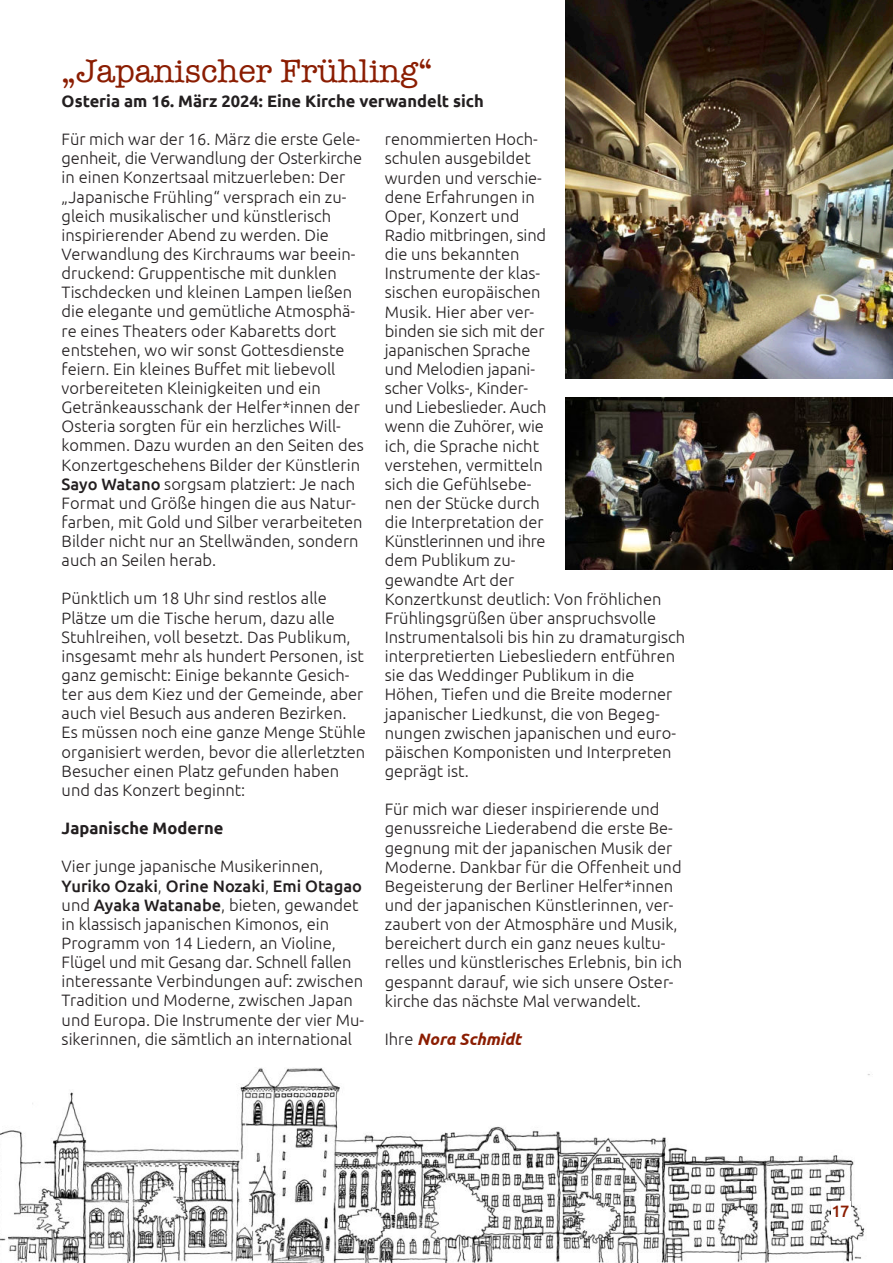
<style>
.page{position:relative;width:893px;height:1263px;background:#fff}
.page>*{position:absolute;margin:0;border:0;box-sizing:border-box;transform-origin:0 0}
.t1{font:33px "American Typewriter";color:#8b1d02}
.t2{font:300 16.5px/19.2px "Ubuntu";color:#231f20}
.t3{font:700 16.5px "Ubuntu";color:#231f20}
.t4{font:italic 700 16.5px "Ubuntu";color:#8b1d02}
.t5{font:500 16.5px "Ubuntu";color:#8b1d02}
.s1{font-weight:500}
.s2{font-weight:300;font-style:normal;color:#231f20}
</style>
<div class="page">
<img style="left:0;top:1068px;width:870px;height:195px">
<div style="left:831px;top:1201px;width:19px;height:19px;background:#fff"></div>
<img style="left:566px;top:0;width:327px;height:378px">
<img style="left:566px;top:398px;width:327px;height:172px">
<h1 class="t1" style="left:62px;top:59px;width:373px">„Japanischer Frühling“</h1>
<p class="t3" style="left:62px;top:94px;width:424px">Osteria am 16. März 2024: Eine Kirche verwandelt sich</p>
<p class="t2" style="left:62px;top:129px;width:304px">Für mich war der 16. März die erste Gele&shy;genheit, die Verwandlung der Osterkirche in einen Konzertsaal mitzuerleben: Der „Japanische Frühling“ versprach ein zu&shy;gleich musikalischer und künstlerisch<br>ins pirierender Abend zu werden. Die Verwandlung des Kirchraums war beein&shy;druckend: Gruppentische mit dunklen Tischdecken und kleinen Lampen ließen die elegante und gemütliche Atmosphä&shy;re eines Theaters oder Kabaretts dort entstehen, wo wir sonst Gottesdienste feiern. Ein kleines Bu昀昀et mit liebevoll vorbereiteten Kleinigkeiten und ein Getränkeausschank der Helfer*innen der Osteria sorgten für ein herzliches Will&shy;kommen. Dazu wurden an den Seiten des Konzertgeschehens Bilder der Künstlerin <span class="s1">Sayo Watano</span> sorgsam platziert: Je nach Format und Größe hingen die aus Natur&shy;farben, mit Gold und Silber verarbeiteten Bilder nicht nur an Stellwänden, sondern auch an Seilen herab.</p>
<p class="t2" style="left:62px;top:590px;width:306px">Pünktlich um 18 Uhr sind restlos alle Plätze um die Tische herum, dazu alle Stuhlreihen, voll besetzt. Das Publikum, insgesamt mehr als hundert Personen, ist ganz gemischt: Einige bekannte Gesich&shy;ter aus dem Kiez und der Gemeinde, aber auch viel Besuch aus anderen Bezirken.<br>Es müssen noch eine ganze Menge Stühle organisiert werden, bevor die allerletzten Besucher einen Platz gefunden haben und das Konzert beginnt:</p>
<p class="t3" style="left:62px;top:821px;width:163px">Japanische Moderne</p>
<p class="t2" style="left:62px;top:858px;width:304px">Vier junge japanische Musikerinnen, <span class="s1">Yuriko Ozaki</span>, <span class="s1">Orine Nozaki</span>, <span class="s1">Emi Otagao </span>und <span class="s1">Ayaka Watanabe</span>, bieten, gewandet in klassisch japanischen Kimonos, ein<br>Pro gramm von 14 Liedern, an Violine, Flügel und mit Gesang dar. Schnell fallen interessante Verbindungen auf: zwischen Tradition und Moderne, zwischen Japan und Europa. Die Instrumente der vier Mu&shy;sikerinnen, die sämtlich an inter national</p>
<p class="t2" style="left:385px;top:131px;width:302px">renommierten Hoch-<br>schulen ausgebildet<br>wurden und verschie-<br>dene Erfahrungen in<br>Oper, Konzert und<br>Radio mitbringen, sind<br>die uns bekannten<br>Instrumente der klas-<br>sischen europäischen<br>Musik. Hier aber ver-<br>binden sie sich mit der<br>japa ni schen Sprache<br>und Melodien japani-<br>scher Volks-, Kinder-<br>und Liebeslieder. Auch<br>wenn die Zuhörer, wie<br>ich, die Sprache nicht<br>verstehen, vermitteln<br>sich die Gefühlsebe-<br>nen der Stücke durch<br>die Interpretation der<br>Künstlerinnen und ihre<br>dem Publikum zu-<br>ge wandte Art der<br>Konzert kunst deutlich: Von fröhlichen<br>Frühlingsgrüßen über anspruchsvolle<br>Instrumental soli bis hin zu dramaturgisch interpretierten Liebesliedern entführen sie das Weddinger Publikum in die<br>Höhen, Tiefen und die Breite moderner japanischer Liedkunst, die von Begeg&shy;nungen zwischen japanischen und euro&shy;päischen Komponisten und Interpreten geprägt ist.</p>
<p class="t2" style="left:385px;top:801px;width:299px">Für mich war dieser inspirierende und genussreiche Liederabend die erste Be&shy;gegnung mit der japanischen Musik der Moderne. Dankbar für die O昀昀enheit und Begeisterung der Berliner Helfer*innen und der japanischen Künstlerinnen, ver&shy;zaubert von der Atmosphäre und Musik, bereichert durch ein ganz neues kultu&shy;relles und künstlerisches Erlebnis, bin ich gespannt darauf, wie sich unsere Oster&shy;kirche das nächste Mal verwandelt.</p>
<p class="t4" style="left:385px;top:1029px;width:138px"><span class="s2">Ihre</span> Nora Schmidt</p>
<p class="t5" style="left:831px;top:1204px;width:20px">17</p>
</div>
